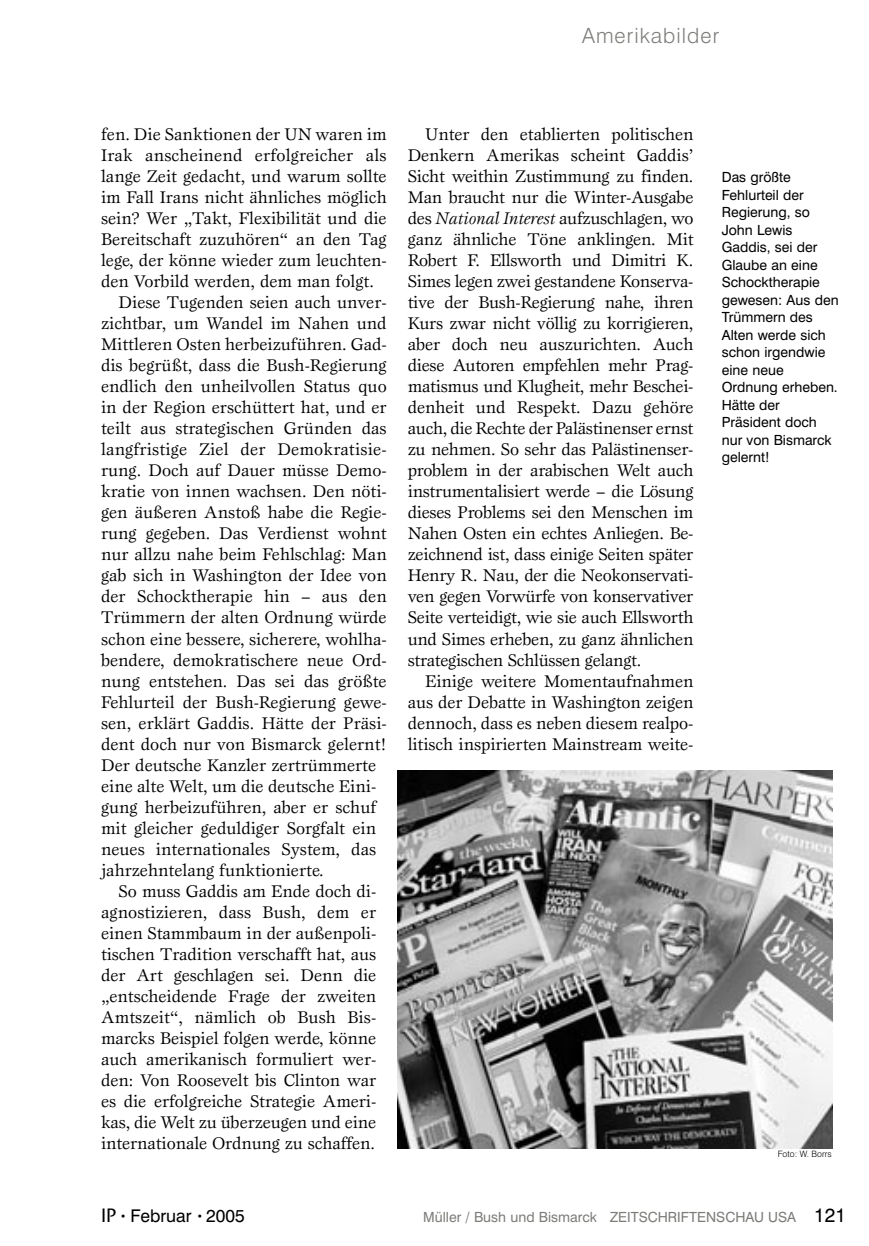
<style>
.page{position:relative;width:869px;height:1246px;background:#fff}
.page>*{position:absolute;margin:0;border:0;box-sizing:border-box;transform-origin:0 0}
.SeitenUeberschrift_Rechts{font:300 21px "Swiss 721 BT";letter-spacing:.05em;color:#7c7d79}
.Text_2und3Spaltig{font:17.5px/21px "Esprit";color:#000;text-align:justify}
.t1{font:17.5px "Swiss 721 BT";color:#000}
.Marginalien_Norm_Autor_Buch_Bild{font:14px/17.5px "Swiss 721 BT";color:#000}
.t2{font:14px "Swiss 721 BT";color:#7c7d79}
.Bild_Copyright{font:300 8.75px "Swiss 721 BT";color:#000}
.s1{font-style:italic}
.s2{font-family:"ITC Stone Sans";font-weight:500;font-size:19.25px}
.s3{font-size:10.5px}
.s4{font-size:19.25px;color:#000}
</style>
<div class="page">
<img style="left:397px;top:770px;width:435px;height:378px">
<p class="SeitenUeberschrift_Rechts" style="left:581px;top:22px;width:138px">Amerikabilder</p>
<p class="Text_2und3Spaltig" style="left:101px;top:123px;width:287px">fen. Die Sanktionen der UN waren im Irak anscheinend erfolgreicher als lange Zeit gedacht, und warum sollte im Fall Irans nicht ähnliches möglich sein? Wer „Takt, Flexibilität und die Bereitschaft zuzuhören“ an den Tag lege, der könne wieder zum leuchten&shy;den Vorbild werden, dem man folgt.</p>
<p class="Text_2und3Spaltig" style="left:101px;top:291px;width:287px;text-align:left;text-indent:18px">Diese Tugenden seien auch unver&shy;zichtbar, um Wandel im Nahen und Mittleren Osten herbeizuführen. Gad&shy;dis begrüßt, dass die Bush-Regierung endlich den unheilvollen Status quo in der Region erschüttert hat, und er teilt aus strategischen Gründen das langfristige Ziel der Demokratisie&shy;rung. Doch auf Dauer müsse Demo&shy;kratie von innen wachsen. Den nöti&shy;gen äußeren Anstoß habe die Regie&shy;rung gegeben. Das Verdienst wohnt nur allzu nahe beim Fehlschlag: Man gab sich in Washington der Idee von der Schocktherapie hin – aus den Trümmern der alten Ordnung würde schon eine bessere, sicherere, wohlha&shy;bendere, demokratischere neue Ord&shy;nung entstehen. Das sei das größte Fehlurteil der Bush-Regierung gewe&shy;sen, erklärt Gaddis. Hätte der Präsi&shy;dent doch nur von Bismarck gelernt!<br>Der deutsche Kanzler zertrümmerte eine alte Welt, um die deutsche Eini&shy;gung herbeizuführen, aber er schuf mit gleicher geduldiger Sorgfalt ein neues internationales System, das jahrzehntelang funktionierte.</p>
<p class="Text_2und3Spaltig" style="left:101px;top:879px;width:276px;text-indent:18px">So muss Gaddis am Ende doch di&shy;agnostizieren, dass Bush, dem er einen Stammbaum in der außenpoli&shy;tischen Tradition verschafft hat, aus der Art geschlagen sei. Denn die „entscheidende Frage der zweiten Amtszeit“, nämlich ob Bush Bis&shy;marcks Beispiel folgen werde, könne auch amerikanisch formuliert wer&shy;den: Von Roosevelt bis Clinton war es die erfolgreiche Strategie Ameri&shy;kas, die Welt zu überzeugen und eine internationale Ordnung zu schaffen.</p>
<p class="Text_2und3Spaltig" style="left:407px;top:123px;width:287px;text-indent:18px">Unter den etablierten politischen Denkern Amerikas scheint Gaddis’ Sicht weithin Zustimmung zu finden.<br>Man braucht nur die Winter-Ausgabe des <span class="s1">National Interest</span> aufzuschlagen, wo ganz ähnliche Töne anklingen. Mit Robert F. Ellsworth und Dimitri K.<br>Simes legen zwei gestandene Konserva&shy;tive der Bush-Regierung nahe, ihren Kurs zwar nicht völlig zu korrigieren, aber doch neu auszurichten. Auch diese Autoren empfehlen mehr Prag&shy;matismus und Klugheit, mehr Beschei&shy;denheit und Respekt. Dazu gehöre auch, die Rechte der Palästinenser ernst zu nehmen. So sehr das Palästinenser&shy;problem in der arabischen Welt auch instrumentalisiert werde – die Lösung dieses Problems sei den Menschen im Nahen Osten ein echtes Anliegen. Be&shy;zeichnend ist, dass einige Seiten später Henry R. Nau, der die Neokonservati&shy;ven gegen Vorwürfe von konservativer Seite verteidigt, wie sie auch Ellsworth und Simes erheben, zu ganz ähnlichen strategischen Schlüssen gelangt.</p>
<p class="Text_2und3Spaltig" style="left:407px;top:669px;width:287px;text-indent:18px">Einige weitere Momentaufnahmen aus der Debatte in Washington zeigen dennoch, dass es neben diesem realpo&shy;litisch inspirierten Mainstream weite-</p>
<p class="Marginalien_Norm_Autor_Buch_Bild" style="left:721px;top:168px;width:118px">Das größte<br>Fehlurteil der<br>Regierung, so<br>John Lewis<br>Gaddis, sei der<br>Glaube an eine<br>Schocktherapie gewesen: Aus den<br>Trümmern des<br>Alten werde sich schon irgendwie eine neue<br>Ordnung erheben.<br>Hätte der<br>Präsident doch nur von Bismarck gelernt!</p>
<p class="Bild_Copyright" style="left:777px;top:1148px;width:55px">Foto: W. Borrs</p>
<p class="t1" style="left:101px;top:1204px;width:145px"><span class="s2">IP</span> <span class="s3">•</span> Februar <span class="s3">•</span> 2005</p>
<p class="t2" style="left:423px;top:1207px;width:424px">Müller / Bush und Bismarck ZEITSCHRIFTENSCHAU USA <span class="s4">121</span></p>
</div>
